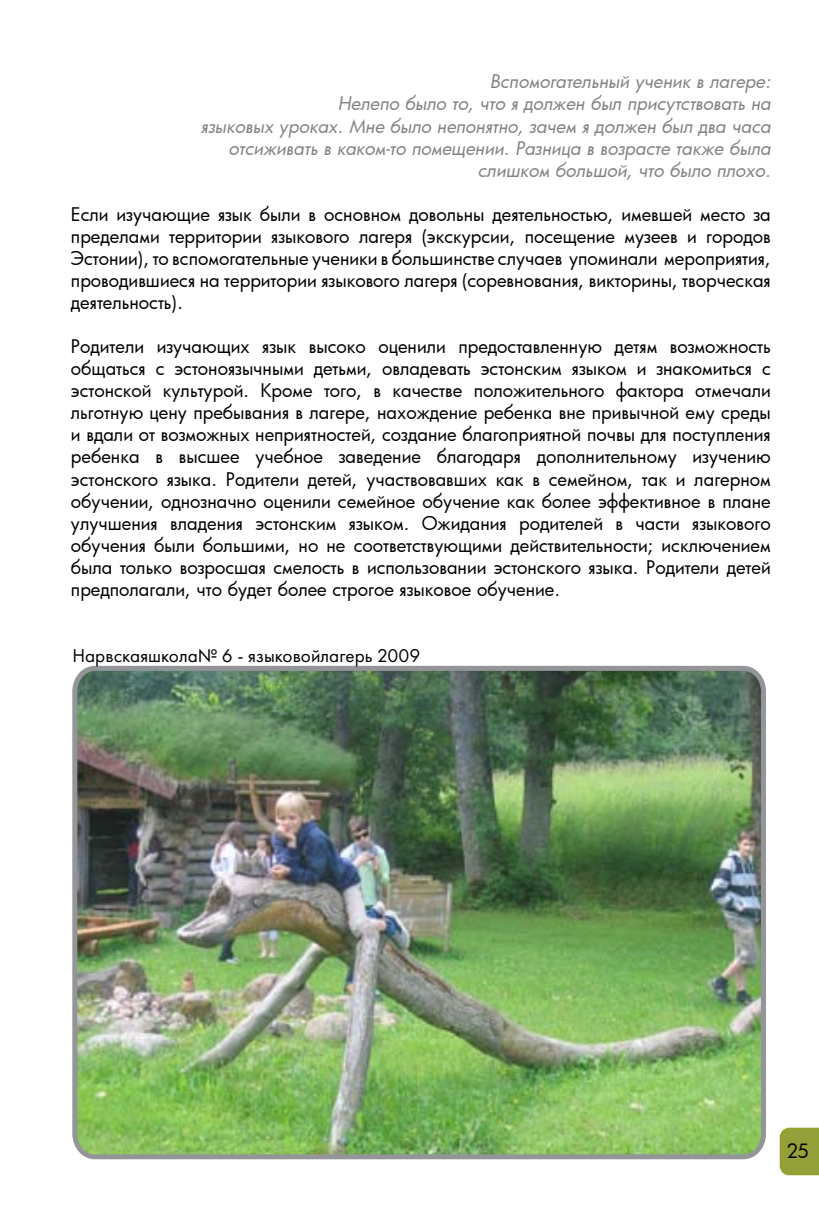
<style>
.page{position:relative;width:819px;height:1216px;background:#fff}
.page>*{position:absolute;margin:0;border:0;box-sizing:border-box;transform-origin:0 0}
.t1{font:19.25px "Futura New";color:#000}
.t2{font:19.25px "Futura";color:#000}
.t3{font:18.38px/22.1px "Futura";color:#000;text-align:justify}
.t4{font:italic 18.38px/22.1px "Futura";color:#808285;text-align:right}
</style>
<div class="page">
<img style="left:72px;top:665px;width:694px;height:495px">
<svg style="left:779px;top:1127px;width:40px;height:48px;background:#99a441"></svg>
<p class="t4" style="left:201px;top:70px;width:571px">Вспомогательный ученик в лагере:<br>Нелепо было то, что я должен был присутствовать на<br>языковых уроках. Мне было непонятно, зачем я должен был два часа отсиживать в каком-то помещении. Разница в возрасте также была слишком большой, что было плохо.</p>
<p class="t3" style="left:71px;top:203px;width:701px">Если изучающие язык были в основном довольны деятельностью, имевшей место за пределами территории языкового лагеря (экскурсии, посещение музеев и городов Эстонии), то вспомогательные ученики в большинстве случаев упоминали мероприятия, проводившиеся на территории языкового лагеря (соревнования, викторины, творческая деятельность).</p>
<p class="t3" style="left:71px;top:335px;width:701px">Родители изучающих язык высоко оценили предоставленную детям возможность общаться с эстоноязычными детьми, овладевать эстонским языком и знакомиться с эстонской культурой. Кроме того, в качестве положительного фактора отмечали льготную цену пребывания в лагере, нахождение ребенка вне привычной ему среды и вдали от возможных неприятностей, создание благоприятной почвы для поступления ребенка в высшее учебное заведение благодаря дополнительному изучению эстонского языка. Родители детей, участвовавших как в семейном, так и лагерном обучении, однозначно оценили семейное обучение как более эффективное в плане улучшения владения эстонским языком. Ожидания родителей в части языкового обучения были большими, но не соответствующими действительности; исключением была только возросшая смелость в использовании эстонского языка. Родители детей предполагали, что будет более строгое языковое обучение.</p>
<p class="t1" style="left:72px;top:644px;width:349px">Нарвскаяшкола№ 6 - языковойлагерь 2009</p>
<p class="t2" style="left:786px;top:1137px;width:24px">25</p>
</div>
